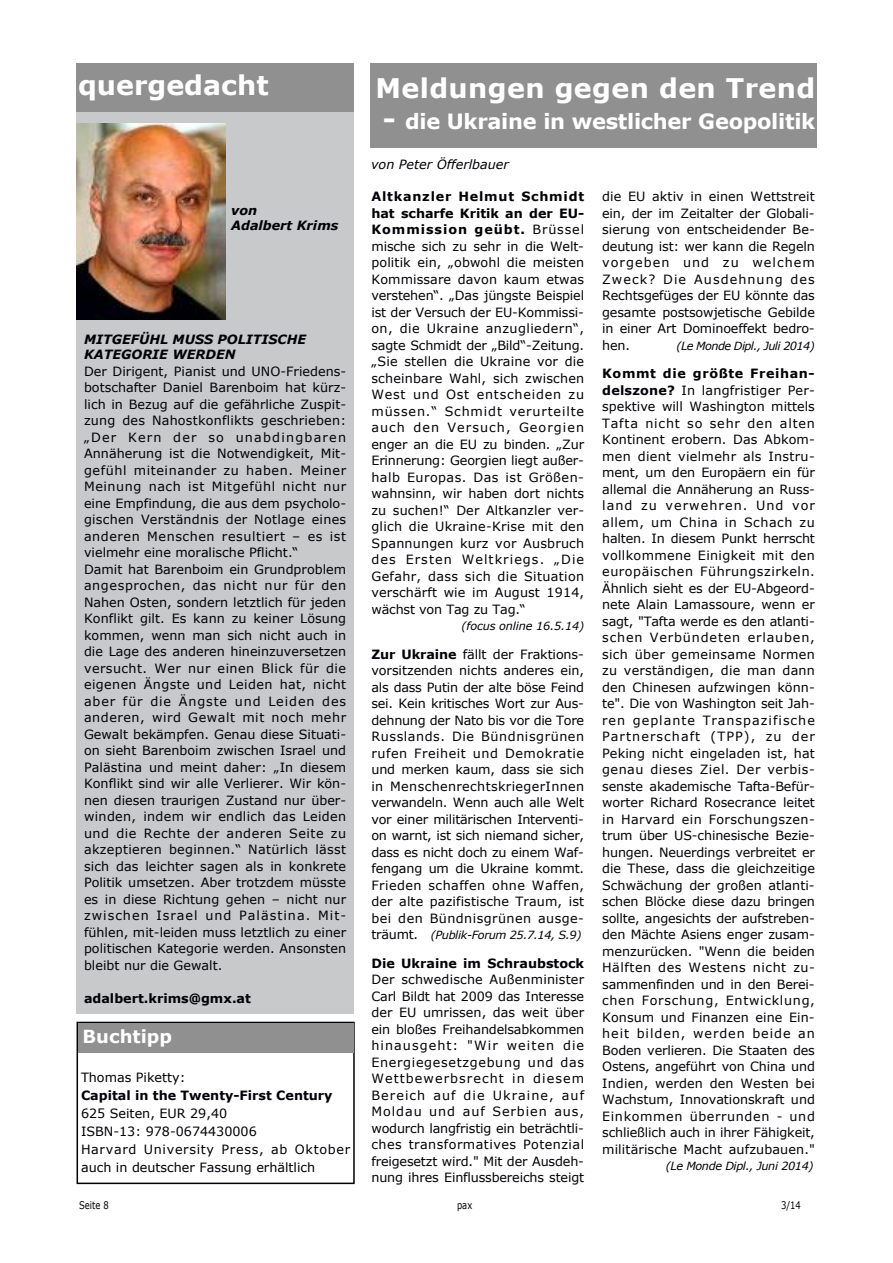
<style>
.page{position:relative;width:893px;height:1263px;background:#fff}
.page>*{position:absolute;margin:0;border:0;box-sizing:border-box;transform-origin:0 0}
.t1{font:700 27px "Verdana";letter-spacing:.015em;color:#fff}
.t2{font:700 21px "Verdana";letter-spacing:-.015em;color:#fff}
.t3{font:700 18px "Verdana";color:#fff}
.t4{font:12.75px/16.5px "Verdana";color:#000006;text-align:justify}
.t5{font:700 12.75px "Verdana";color:#000006}
.t6{font:italic 700 12.75px/15.3px "Verdana";color:#000006}
.t7{font:italic 12.75px "Verdana";color:#000006}
.t8{font:italic 11.25px "Verdana";letter-spacing:-.03em;color:#000006}
.t9{font:italic 11.25px "Verdana";letter-spacing:-.05em;color:#000006}
.t10{font:10.5px "Verdana";color:#000006;scale:.8 1}
.s1{font-size:27px}
.s2{font-weight:700}
.s3{font-style:normal;font-size:12.75px}
</style>
<div class="page">
<div style="left:77px;top:64px;width:277px;height:950px;background:#c8c9ca"></div>
<div style="left:77px;top:64px;width:277px;height:48px;background:#909091"></div>
<img style="left:77px;top:124px;width:148px;height:196px">
<div style="left:370px;top:64px;width:447px;height:84px;background:#909091"></div>
<div style="left:77px;top:1022px;width:278px;height:162px;border:2px solid #000006"></div>
<div style="left:78px;top:1023px;width:275px;height:30px;background:#909091"></div>
<h1 class="t1" style="left:78px;top:68px;width:192px">quergedacht</h1>
<h1 class="t1" style="left:375px;top:71px;width:441px">Meldungen gegen den Trend</h1>
<h2 class="t2" style="left:383px;top:108px;width:434px"><span class="s1">-</span> die Ukraine in westlicher Geopolitik</h2>
<p class="t7" style="left:371px;top:156px;width:139px">von Peter Öfferlbauer</p>
<p class="t4" style="left:371px;top:188px;width:214px"><span class="s2">Altkanzler Helmut Schmidt hat scharfe Kritik an der EU-Kommission geübt.</span> Brüssel mische sich zu sehr in die Welt&shy;politik ein, „obwohl die meisten Kommissare davon kaum etwas verstehen“. „Das jüngste Beispiel ist der Versuch der EU-Kommissi&shy;on, die Ukraine anzugliedern“, sagte Schmidt der „Bild“-Zeitung. „Sie stellen die Ukraine vor die scheinbare Wahl, sich zwischen West und Ost entscheiden zu müssen.“ Schmidt verurteilte auch den Versuch, Georgien enger an die EU zu binden. „Zur Erinnerung: Georgien liegt außer&shy;halb Europas. Das ist Größen&shy;wahnsinn, wir haben dort nichts zu suchen!“ Der Altkanzler ver&shy;glich die Ukraine-Krise mit den Spannungen kurz vor Ausbruch des Ersten Weltkriegs. „Die Gefahr, dass sich die Situation verschärft wie im August 1914, wächst von Tag zu Tag.“</p>
<p class="t8" style="left:462px;top:619px;width:124px">(focus online 16.5.14)</p>
<p class="t4" style="left:371px;top:645px;width:214px"><span class="s2">Zur Ukraine</span> fällt der Fraktions&shy;vorsitzenden nichts anderes ein, als dass Putin der alte böse Feind sei. Kein kritisches Wort zur Aus&shy;dehnung der Nato bis vor die Tore Russlands. Die Bündnisgrünen rufen Freiheit und Demokratie und merken kaum, dass sie sich in MenschenrechtskriegerInnen verwandeln. Wenn auch alle Welt vor einer militärischen Interventi&shy;on warnt, ist sich niemand sicher, dass es nicht doch zu einem Waf&shy;fengang um die Ukraine kommt.<br>Frieden schaffen ohne Waffen, der alte pazifistische Traum, ist bei den Bündnisgrünen ausge-</p>
<p class="t8" style="left:371px;top:928px;width:212px"><span class="s3">träumt.</span> (Publik-Forum 25.7.14, S.9)</p>
<p class="t5" style="left:371px;top:955px;width:214px">Die Ukraine im Schraubstock</p>
<p class="t4" style="left:371px;top:971px;width:214px">Der schwedische Außenminister Carl Bildt hat 2009 das Interesse der EU umrissen, das weit über ein bloßes Freihandelsabkommen hinausgeht: "Wir weiten die Energiegesetzgebung und das Wettbewerbsrecht in diesem Bereich auf die Ukraine, auf Moldau und auf Serbien aus, wodurch langfristig ein beträchtli&shy;ches transformatives Potenzial freigesetzt wird." Mit der Ausdeh&shy;nung ihres Einflussbereichs steigt</p>
<p class="t4" style="left:602px;top:188px;width:214px">die EU aktiv in einen Wettstreit ein, der im Zeitalter der Globali&shy;sierung von entscheidender Be&shy;deutung ist: wer kann die Regeln vorgeben und zu welchem Zweck? Die Ausdehnung des Rechtsgefüges der EU könnte das gesamte postsowjetische Gebilde in einer Art Dominoeffekt bedro&shy;hen.</p>
<p class="t6" style="left:231px;top:202px;width:109px">von<br>Adalbert Krims</p>
<p class="t6" style="left:84px;top:331px;width:224px">MITGEFÜHL MUSS POLITISCHE<br>KATEGORIE WERDEN</p>
<p class="t4" style="left:84px;top:362px;width:264px;text-align:left">Der Dirigent, Pianist und UNO-Friedens&shy;botschafter Daniel Barenboim hat kürz&shy;lich in Bezug auf die gefährliche Zuspit&shy;zung des Nahostkonflikts geschrieben: „Der Kern der so unabdingbaren Annäherung ist die Notwendigkeit, Mit&shy;gefühl miteinander zu haben. Meiner Meinung nach ist Mitgefühl nicht nur eine Empfindung, die aus dem psycholo&shy;gischen Verständnis der Notlage eines anderen Menschen resultiert – es ist vielmehr eine moralische Pflicht.“<br>Damit hat Barenboim ein Grundproblem angesprochen, das nicht nur für den Nahen Osten, sondern letztlich für jeden Konflikt gilt. Es kann zu keiner Lösung kommen, wenn man sich nicht auch in die Lage des anderen hineinzuversetzen versucht. Wer nur einen Blick für die eigenen Ängste und Leiden hat, nicht aber für die Ängste und Leiden des anderen, wird Gewalt mit noch mehr Gewalt bekämpfen. Genau diese Situati&shy;on sieht Barenboim zwischen Israel und Palästina und meint daher: „In diesem Konflikt sind wir alle Verlierer. Wir kön&shy;nen diesen traurigen Zustand nur über&shy;winden, indem wir endlich das Leiden und die Rechte der anderen Seite zu akzeptieren beginnen.“ Natürlich lässt sich das leichter sagen als in konkrete Politik umsetzen. Aber trotzdem müsste es in diese Richtung gehen – nicht nur zwischen Israel und Palästina. Mit&shy;fühlen, mit-leiden muss letztlich zu einer politischen Kategorie werden. Ansonsten bleibt nur die Gewalt.</p>
<p class="t5" style="left:84px;top:990px;width:168px">adalbert.krims@gmx.at</p>
<p class="t9" style="left:677px;top:338px;width:140px">(Le Monde Dipl., Juli 2014)</p>
<p class="t4" style="left:602px;top:365px;width:214px"><span class="s2">Kommt die größte Freihan&shy;delszone?</span> In langfristiger Per&shy;spektive will Washington mittels Tafta nicht so sehr den alten Kontinent erobern. Das Abkom&shy;men dient vielmehr als Instru&shy;ment, um den Europäern ein für allemal die Annäherung an Russ&shy;land zu verwehren. Und vor allem, um China in Schach zu halten. In diesem Punkt herrscht vollkommene Einigkeit mit den europäischen Führungszirkeln.<br>Ähnlich sieht es der EU-Abgeord&shy;nete Alain Lamassoure, wenn er sagt, "Tafta werde es den atlanti&shy;schen Verbündeten erlauben, sich über gemeinsame Normen zu verständigen, die man dann den Chinesen aufzwingen könn&shy;te". Die von Washington seit Jah&shy;ren geplante Transpazifische Partnerschaft (TPP), zu der Peking nicht eingeladen ist, hat genau dieses Ziel. Der verbis&shy;senste akademische Tafta-Befür&shy;worter Richard Rosecrance leitet in Harvard ein Forschungszen&shy;trum über US-chinesische Bezie&shy;hungen. Neuerdings verbreitet er die These, dass die gleichzeitige Schwächung der großen atlanti&shy;schen Blöcke diese dazu bringen sollte, angesichts der aufstreben&shy;den Mächte Asiens enger zusam&shy;menzurücken. "Wenn die beiden Hälften des Westens nicht zu&shy;sammenfinden und in den Berei&shy;chen Forschung, Entwicklung, Konsum und Finanzen eine Ein&shy;heit bilden, werden beide an Boden verlieren. Die Staaten des Ostens, angeführt von China und Indien, werden den Westen bei Wachstum, Innovationskraft und Einkommen überrunden - und schließlich auch in ihrer Fähigkeit, militärische Macht aufzubauen."</p>
<p class="t8" style="left:666px;top:1159px;width:149px">(Le Monde Dipl., Juni 2014)</p>
<h3 class="t3" style="left:83px;top:1025px;width:91px">Buchtipp</h3>
<p class="t4" style="left:81px;top:1069px;width:106px">Thomas Piketty:</p>
<p class="t5" style="left:81px;top:1087px;width:253px">Capital in the Twenty-First Century</p>
<p class="t4" style="left:81px;top:1104px;width:271px;line-height:18px;text-align:left">625 Seiten, EUR 29,40<br>ISBN-13: 978-0674430006<br>Harvard University Press, ab Oktober auch in deutscher Fassung erhältlich</p>
<p class="t10" style="left:79px;top:1198px;width:39px">Seite 8</p>
<p class="t10" style="left:457px;top:1198px;width:21px">pax</p>
<p class="t10" style="left:781px;top:1198px;width:26px">3/14</p>
</div>
